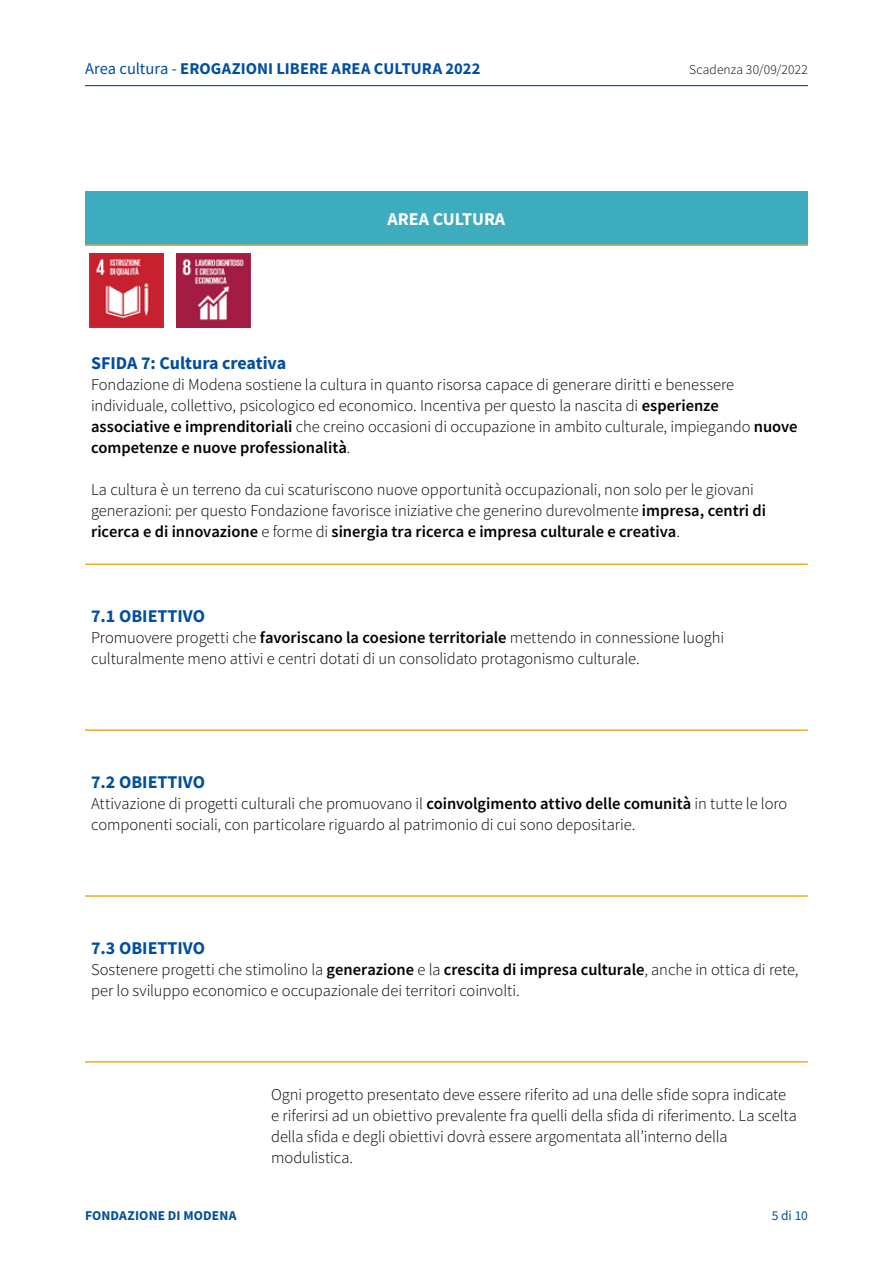
<style>
.page{position:relative;width:893px;height:1263px;background:#fff}
.page>*{position:absolute;margin:0;border:0;box-sizing:border-box;transform-origin:0 0}
.t1{font:700 18px "Source Sans Pro";color:#004f9f}
.t2{font:700 18px "Source Sans Pro";color:#fff}
.t3{font:300 16.5px/21px "Source Sans Pro";letter-spacing:-.005em;color:#000}
.t4{font:700 16.5px "Source Sans Pro";letter-spacing:.005em;color:#004f9f}
.t5{font:300 13.5px "Source Sans Pro";letter-spacing:.015em;color:#000}
.t6{font:700 13.5px "Source Sans Pro";letter-spacing:.01em;color:#004f9f}
.t7{font:13.5px "Source Sans Pro";color:#004f9f}
.s1{font-weight:400}
.s2{font-weight:600}
</style>
<div class="page">
<hr style="left:85px;top:85px;width:723px;height:1px;background:#004f9f">
<div style="left:85px;top:191px;width:723px;height:54px;background:#3dacbe"></div>
<hr style="left:85px;top:244px;width:723px;height:2px;background:#f0ab21">
<hr style="left:85px;top:563px;width:723px;height:2px;background:#f0ab21">
<hr style="left:85px;top:729px;width:723px;height:2px;background:#f0ab21">
<hr style="left:85px;top:895px;width:723px;height:2px;background:#f0ab21">
<hr style="left:85px;top:1061px;width:723px;height:2px;background:#f0ab21">
<img style="left:176px;top:253px;width:75px;height:74px">
<img style="left:89px;top:253px;width:75px;height:74px">
<p class="t4" style="left:85px;top:58px;width:397px"><span class="s1">Area cultura -</span> EROGAZIONI LIBERE AREA CULTURA 2022</p>
<p class="t2" style="left:388px;top:207px;width:119px">AREA CULTURA</p>
<p class="t5" style="left:689px;top:62px;width:120px">Scadenza 30/09/2022</p>
<p class="t1" style="left:91px;top:351px;width:197px">SFIDA 7: Cultura creativa</p>
<p class="t3" style="left:91px;top:374px;width:708px">Fondazione di Modena sostiene la cultura in quanto risorsa capace di generare diritti e benessere individuale, collettivo, psicologico ed economico. Incentiva per questo la nascita di <span class="s2">esperienze associative e imprenditoriali</span> che creino occasioni di occupazione in ambito culturale, impiegando <span class="s2">nuove competenze e nuove professionalità</span>.</p>
<p class="t3" style="left:91px;top:479px;width:677px">La cultura è un terreno da cui scaturiscono nuove opportunità occupazionali, non solo per le giovani generazioni: per questo Fondazione favorisce iniziative che generino durevolmente <span class="s2">impresa, centri di ricerca e di innovazione</span> e forme di <span class="s2">sinergia tra ricerca e impresa culturale e creativa</span>.</p>
<p class="t1" style="left:91px;top:604px;width:116px">7.1 OBIETTIVO</p>
<p class="t3" style="left:91px;top:627px;width:635px">Promuovere progetti che <span class="s2">favoriscano la coesione territoriale</span> mettendo in connessione luoghi culturalmente meno attivi e centri dotati di un consolidato protagonismo culturale.</p>
<p class="t1" style="left:91px;top:770px;width:116px">7.2 OBIETTIVO</p>
<p class="t3" style="left:91px;top:793px;width:698px">Attivazione di progetti culturali che promuovano il <span class="s2">coinvolgimento attivo delle comunità</span> in tutte le loro componenti sociali, con particolare riguardo al patrimonio di cui sono depositarie.</p>
<p class="t1" style="left:91px;top:936px;width:116px">7.3 OBIETTIVO</p>
<p class="t3" style="left:91px;top:959px;width:709px">Sostenere progetti che stimolino la <span class="s2">generazione</span> e la <span class="s2">crescita di impresa culturale</span>, anche in ottica di rete, per lo sviluppo economico e occupazionale dei territori coinvolti.</p>
<p class="t3" style="left:271px;top:1084px;width:527px">Ogni progetto presentato deve essere riferito ad una delle sfide sopra indicate e riferirsi ad un obiettivo prevalente fra quelli della sfida di riferimento. La scelta della sfida e degli obiettivi dovrà essere argomentata all’interno della modulistica.</p>
<p class="t6" style="left:85px;top:1207px;width:153px">FONDAZIONE DI MODENA</p>
<p class="t7" style="left:772px;top:1207px;width:38px">5 di 10</p>
</div>
